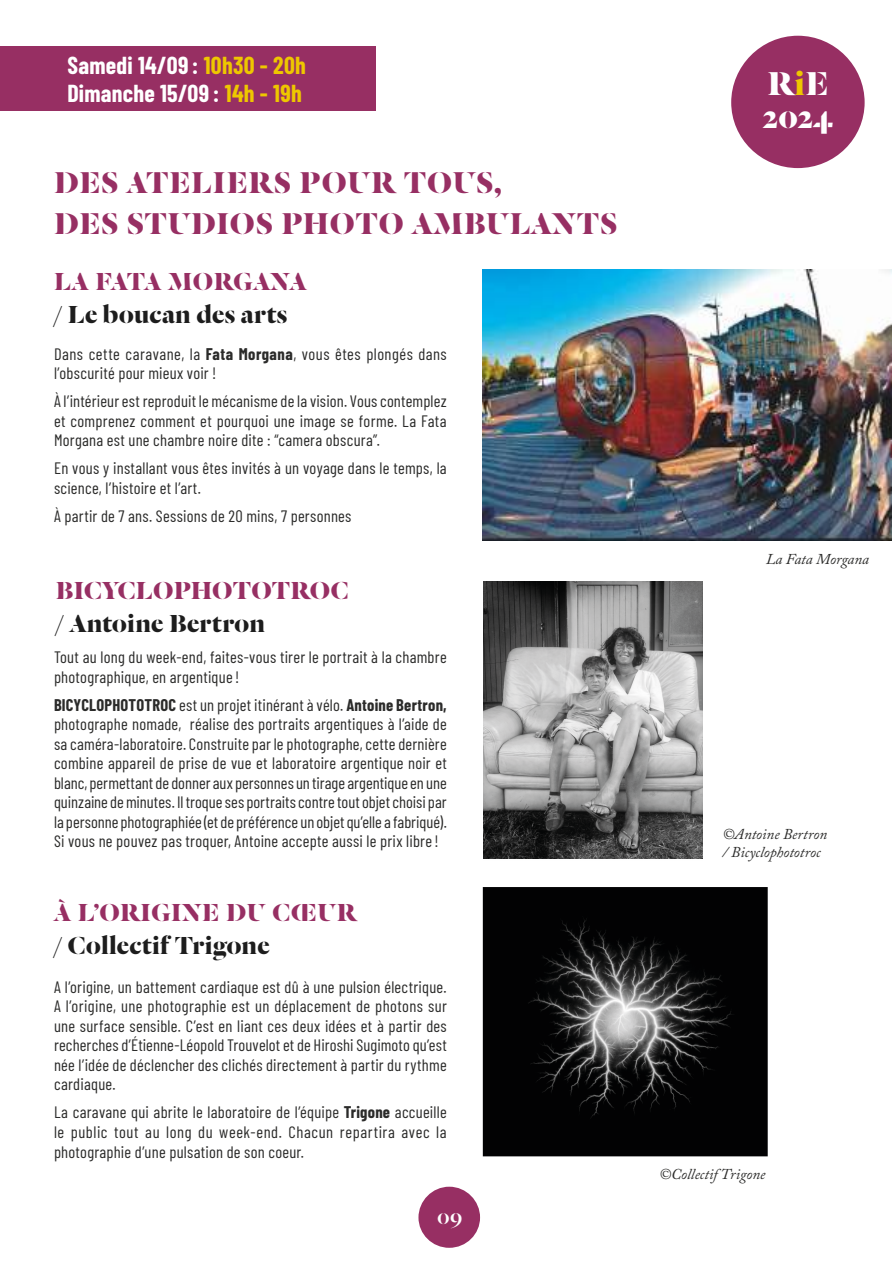
<style>
.page{position:relative;width:893px;height:1263px;background:#fff}
.page>*{position:absolute;margin:0;border:0;box-sizing:border-box;transform-origin:0 0}
.t1{font:700 36.3px/32.5px "Dala Floda";letter-spacing:.005em;color:#fff}
.t2{font:700 33px/40.5px "Dala Floda";letter-spacing:.025em;color:#972f63}
.t3{font:700 27px "Dala Floda";letter-spacing:.01em;color:#1d1d1d}
.t4{font:700 27px "Dala Floda";letter-spacing:.005em;color:#972f63}
.t5{font:24.75px "Dala Floda Roman No.2";color:#fff}
.t6{font:700 24px/28.8px "Barlow Condensed";letter-spacing:.01em;color:#fff}
.t7{font:16.5px/19.5px "Barlow Condensed";letter-spacing:.015em;color:#2b2b2a;text-align:justify}
.t8{font:italic 15px/18px "Adobe Caslon Pro";color:#2b2b2a}
.s1{color:#eec700}
.s2{font-weight:700}
</style>
<div class="page">
<div style="left:418px;top:1187px;width:62px;height:61px;background:#972f63;border-radius:50%"></div>
<div style="left:731px;top:36px;width:134px;height:132px;background:#972f63;border-radius:50%"></div>
<div style="left:0;top:47px;width:375px;height:64px;background:#972f63"></div>
<img style="left:484px;top:581px;width:219px;height:278px">
<img style="left:482px;top:887px;width:286px;height:270px">
<img style="left:483px;top:269px;width:409px;height:271px">
<h3 class="t6" style="left:67px;top:49px;width:240px">Samedi 14/09 : <span class="s1">10h30 - 20h<br></span>Dimanche 15/09 : <span class="s1">14h - 19h</span></h3>
<h3 class="t6" style="left:65px;top:65px;width:262px">Samedi 14/09 : <span class="s1">20h30 - 21h30</span></h3>
<h2 class="t2" style="left:54px;top:161px;width:565px">DES ATELIERS POUR TOUS,<br>DES STUDIOS PHOTO AMBULANTS</h2>
<h3 class="t4" style="left:54px;top:263px;width:254px">LA FATA MORGANA</h3>
<h3 class="t3" style="left:54px;top:296px;width:235px">/ Le boucan des arts</h3>
<p class="t7" style="left:54px;top:343px;width:394px">Dans cette caravane, la <span class="s2">Fata Morgana</span>, vous êtes plongés dans l’obscurité pour mieux voir !</p>
<p class="t7" style="left:54px;top:390px;width:394px">À l’intérieur est reproduit le mécanisme de la vision. Vous contemplez et comprenez comment et pourquoi une image se forme. La Fata Morgana est une chambre noire dite : “camera obscura”.</p>
<p class="t7" style="left:54px;top:457px;width:394px">En vous y installant vous êtes invités à un voyage dans le temps, la science, l’histoire et l’art.</p>
<p class="t7" style="left:54px;top:505px;width:299px">À partir de 7 ans. Sessions de 20 mins, 7 personnes</p>
<h3 class="t4" style="left:56px;top:572px;width:295px">BICYCLOPHOTOTROC</h3>
<h3 class="t3" style="left:56px;top:605px;width:211px">/ Antoine Bertron</h3>
<p class="t7" style="left:54px;top:646px;width:394px">Tout au long du week-end, faites-vous tirer le portrait à la chambre photographique, en argentique !</p>
<p class="t7" style="left:54px;top:694px;width:394px"><span class="s2">BICYCLOPHOTOTROC</span> est un projet itinérant à vélo. <span class="s2">Antoine Bertron, </span>photographe nomade, réalise des portraits argentiques à l’aide de sa caméra-laboratoire. Construite par le photographe, cette dernière combine appareil de prise de vue et laboratoire argentique noir et blanc, permettant de donner aux personnes un tirage argentique en une quinzaine de minutes. Il troque ses portraits contre tout objet choisi par la personne photographiée (et de préférence un objet qu’elle a fabriqué).<br>Si vous ne pouvez pas troquer, Antoine accepte aussi le prix libre !</p>
<h3 class="t4" style="left:54px;top:894px;width:304px">À L’ORIGINE DU CŒUR</h3>
<h3 class="t3" style="left:54px;top:927px;width:217px">/ Collectif Trigone</h3>
<p class="t7" style="left:54px;top:976px;width:394px">A l’origine, un battement cardiaque est dû à une pulsion électrique.<br>A l’origine, une photographie est un déplacement de photons sur une surface sensible. C’est en liant ces deux idées et à partir des recherches d’Étienne-Léopold Trouvelot et de Hiroshi Sugimoto qu’est née l’idée de déclencher des clichés directement à partir du rythme cardiaque.</p>
<p class="t7" style="left:54px;top:1101px;width:394px">La caravane qui abrite le laboratoire de l’équipe <span class="s2">Trigone</span> accueille le public tout au long du week-end. Chacun repartira avec la photographie d’une pulsation de son coeur.</p>
<h3 class="t5" style="left:437px;top:1200px;width:26px">09</h3>
<h1 class="t1" style="left:763px;top:66px;width:72px">R<span class="s1">i</span>E<br>2024</h1>
<p class="t8" style="left:766px;top:550px;width:104px">La Fata Morgana</p>
<p class="t8" style="left:723px;top:825px;width:106px">©Antoine Bertron / Bicyclophototroc</p>
<p class="t8" style="left:659px;top:1165px;width:107px">©Collectif Trigone</p>
</div>
